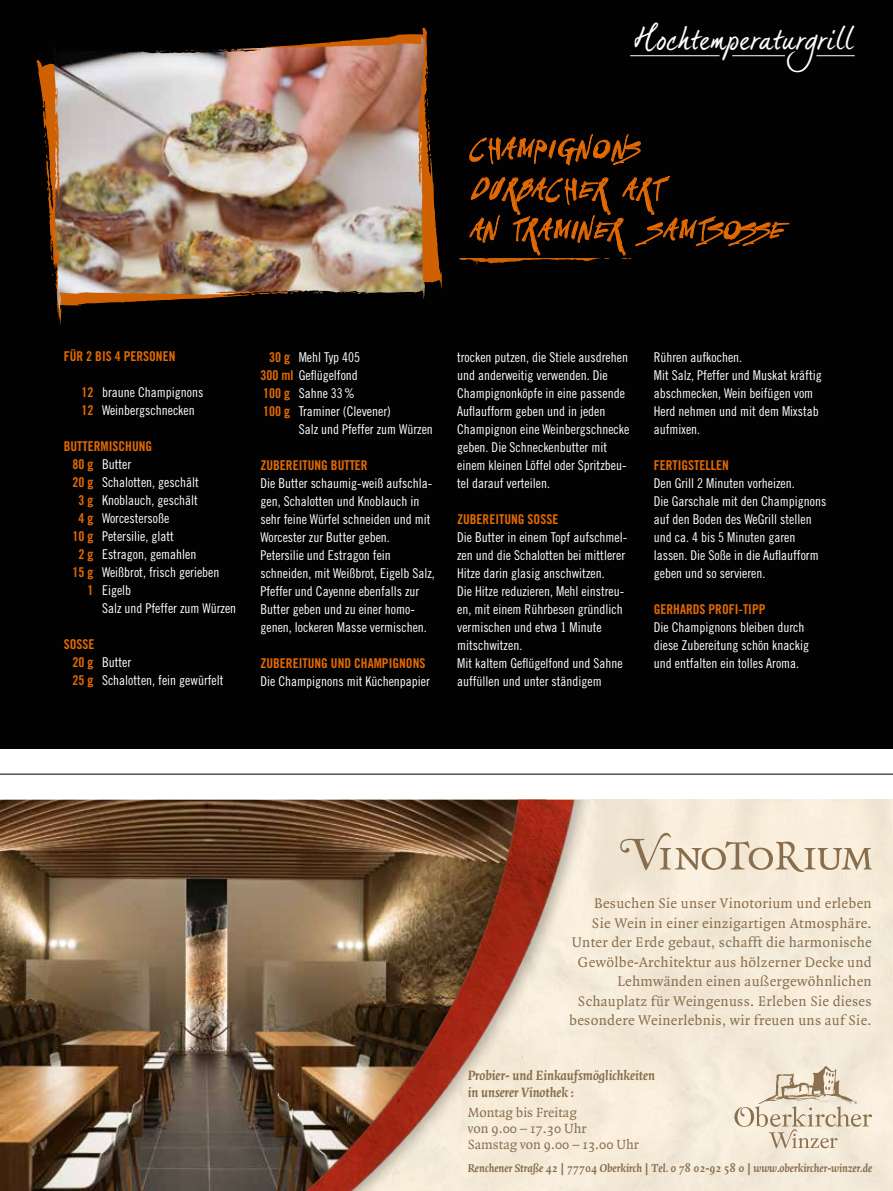
<style>
.page{position:relative;width:893px;height:1191px;background:#fff}
.page>*{position:absolute;margin:0;border:0;box-sizing:border-box;transform-origin:0 0}
.t1{font:30px "Dear Joe 5";letter-spacing:-.01em;color:#fff}
.t2{font:25.5px/40.5px "DEA Dman";letter-spacing:.1em;color:#e46a04}
.t3{font:15px/19.5px "Quadraat";letter-spacing:.02em;color:#896e4d;text-align:right}
.t4{font:14.25px/15.8px "Quadraat";color:#896e4d}
.t5{font:italic 700 14.25px/16.5px "Quadraat";color:#896e4d}
.t6{font:13.5px/18px "Trade Gothic Cond Eighteen";color:#fff}
.t7{font:13.5px "Trade Gothic Bold Cond Twenty";color:#e46a04}
.t8{font:italic 700 12px "Quadraat";color:#896e4d}
.s1{font-family:"Trade Gothic Bold Cond Twenty";color:#e46a04}
</style>
<div class="page">
<div style="left:0;top:0;width:893px;height:748px;background:#020203"></div>
<img style="left:0;top:799px;width:161px;height:392px">
<svg style="left:734px;top:1066px;width:138px;height:82px;background:#e5d8c5"></svg>
<svg style="left:673px;top:833px;width:199px;height:39px;background:#e1d4be"></svg>
<img style="left:161px;top:799px;width:512px;height:392px">
<hr style="left:0;top:773px;width:893px;height:1px;background:#000">
<hr style="left:630px;top:55px;width:89px;height:1px;background:#fff">
<svg style="left:469px;top:134px;width:321px;height:122px"></svg>
<img style="left:37px;top:28px;width:405px;height:297px">
<svg style="left:354px;top:286px;width:15px;height:2px"></svg>
<svg style="left:44px;top:132px;width:4px;height:26px"></svg>
<svg style="left:52px;top:267px;width:5px;height:9px"></svg>
<svg style="left:252px;top:288px;width:54px;height:7px"></svg>
<svg style="left:47px;top:188px;width:6px;height:5px"></svg>
<svg style="left:319px;top:288px;width:16px;height:3px"></svg>
<svg style="left:428px;top:201px;width:8px;height:38px"></svg>
<svg style="left:425px;top:93px;width:6px;height:66px"></svg>
<svg style="left:112px;top:59px;width:17px;height:3px"></svg>
<svg style="left:146px;top:57px;width:16px;height:4px"></svg>
<svg style="left:427px;top:179px;width:2px;height:6px"></svg>
<svg style="left:425px;top:76px;width:3px;height:11px"></svg>
<svg style="left:43px;top:109px;width:2px;height:7px"></svg>
<svg style="left:177px;top:51px;width:50px;height:7px"></svg>
<svg style="left:129px;top:299px;width:16px;height:2px"></svg>
<img style="left:202px;top:38px;width:220px;height:14px">
<img style="left:459px;top:258px;width:173px;height:8px">
<hr style="left:732px;top:55px;width:53px;height:1px;background:#fff">
<hr style="left:816px;top:55px;width:39px;height:1px;background:#fff">
<h1 class="t1" style="left:634px;top:21px;width:221px">Hochtemperaturgrill</h1>
<h2 class="t2" style="left:472px;top:127px;width:314px">CHAMPIGN ONS<br>DURBACHER ART<br>AN TRAMIN E R SAM TSOSSE</h2>
<p class="t7" style="left:64px;top:348px;width:113px">FÜR 2 BIS 4 PERSONEN</p>
<p class="t6" style="left:82px;top:383px;width:123px"><span class="s1">12</span> braune Champignons<br><span class="s1">12</span> Weinbergschnecken</p>
<p class="t7" style="left:64px;top:438px;width:90px">BUTTERMISCHUNG</p>
<p class="t6" style="left:73px;top:455px;width:60px"><span class="s1">80 g</span> Butter</p>
<p class="t6" style="left:73px;top:473px;width:128px"><span class="s1">20 g</span> Schalotten, geschält</p>
<p class="t6" style="left:79px;top:491px;width:121px"><span class="s1">3 g</span> Knoblauch, geschält</p>
<p class="t6" style="left:79px;top:509px;width:92px"><span class="s1">4 g</span> Worcestersoße</p>
<p class="t6" style="left:73px;top:527px;width:103px"><span class="s1">10 g</span> Petersilie, glatt</p>
<p class="t6" style="left:79px;top:545px;width:119px"><span class="s1">2 g</span> Estragon, gemahlen</p>
<p class="t6" style="left:73px;top:563px;width:148px"><span class="s1">15 g</span> Weißbrot, frisch gerieben</p>
<p class="t6" style="left:88px;top:581px;width:45px"><span class="s1">1</span> Eigelb</p>
<p class="t6" style="left:102px;top:599px;width:136px">Salz und Pfeffer zum Würzen</p>
<p class="t7" style="left:64px;top:636px;width:32px">SOSSE</p>
<p class="t6" style="left:73px;top:653px;width:152px"><span class="s1">20 g</span> Butter<br><span class="s1">25 g</span> Schalotten, fein gewürfelt</p>
<p class="t6" style="left:269px;top:348px;width:92px"><span class="s1">30 g</span> Mehl Typ 405</p>
<p class="t6" style="left:260px;top:366px;width:99px"><span class="s1">300 ml</span> Geflügelfond</p>
<p class="t6" style="left:263px;top:384px;width:93px"><span class="s1">100 g</span> Sahne 33%</p>
<p class="t6" style="left:263px;top:402px;width:129px"><span class="s1">100 g</span> Traminer (Clevener)</p>
<p class="t6" style="left:299px;top:420px;width:136px">Salz und Pfeffer zum Würzen</p>
<p class="t7" style="left:260px;top:457px;width:109px">ZUBEREITUNG BUTTER</p>
<p class="t6" style="left:260px;top:474px;width:176px">Die Butter schaumig-weiß aufschla&shy;gen, Schalotten und Knoblauch in sehr feine Würfel schneiden und mit Worcester zur Butter geben.<br>Petersilie und Estragon fein schneiden, mit Weißbrot, Eigelb Salz, Pfeffer und Cayenne ebenfalls zur Butter geben und zu einer homo&shy;genen, lockeren Masse vermischen.</p>
<p class="t7" style="left:260px;top:655px;width:166px">ZUBEREITUNG UND CHAMPIGNONS</p>
<p class="t6" style="left:260px;top:672px;width:171px">Die Champignons mit Küchenpapier</p>
<p class="t6" style="left:457px;top:348px;width:174px">trocken putzen, die Stiele ausdrehen und anderweitig verwenden. Die<br>Champignonköpfe in eine passende<br>Auflaufform geben und in jeden<br>Champignon eine Weinbergschnecke geben. Die Schneckenbutter mit einem kleinen Löffel oder Spritzbeu&shy;tel darauf verteilen.</p>
<p class="t7" style="left:457px;top:511px;width:103px">ZUBEREITUNG SOSSE</p>
<p class="t6" style="left:457px;top:528px;width:172px">Die Butter in einem Topf aufschmel&shy;zen und die Schalotten bei mittlerer<br>Hitze darin glasig anschwitzen.<br>Die Hitze reduzieren, Mehl einstreu&shy;en, mit einem Rührbesen gründlich vermischen und etwa 1 Minute mitschwitzen.<br>Mit kaltem Geflügelfond und Sahne auffüllen und unter ständigem</p>
<p class="t6" style="left:654px;top:348px;width:169px">Rühren aufkochen.<br>Mit Salz, Pfeffer und Muskat kräftig abschmecken, Wein beifügen vom<br>Herd nehmen und mit dem Mixstab aufmixen.</p>
<p class="t7" style="left:654px;top:457px;width:76px">FERTIGSTELLEN</p>
<p class="t6" style="left:654px;top:474px;width:174px">Den Grill 2 Minuten vorheizen.<br>Die Garschale mit den Champignons auf den Boden des WeGrill stellen und ca. 4 bis 5 Minuten garen lassen. Die Soße in die Auflaufform geben und so servieren.</p>
<p class="t7" style="left:654px;top:601px;width:113px">GERHARDS PROFI-TIPP</p>
<p class="t6" style="left:654px;top:618px;width:157px">Die Champignons bleiben durch diese Zubereitung schön knackig und entfalten ein tolles Aroma.</p>
<p class="t3" style="left:569px;top:894px;width:304px">Besuchen Sie unser Vinotorium und erleben<br>Sie Wein in einer einzigartigen Atmosphäre.<br>Unter der Erde gebaut, schafft die harmonische Gewölbe-Architektur aus hölzerner Decke und Lehmwänden einen außergewöhnlichen Schauplatz für Weingenuss. Erleben Sie dieses besondere Weinerlebnis, wir freuen uns auf Sie.</p>
<p class="t5" style="left:468px;top:1067px;width:189px">Probier- und Einkaufsmöglichkeiten in unserer Vinothek :</p>
<p class="t4" style="left:468px;top:1105px;width:173px">Montag bis Freitag<br>von 9.00 – 17.30 Uhr<br>Samstag von 9.00 – 13.00 Uhr</p>
<p class="t8" style="left:468px;top:1161px;width:406px">Renchener Straße 42 | 77704 Oberkirch | Tel. 0 78 02-92 58 0 | www.oberkircher-winzer.de</p>
</div>
